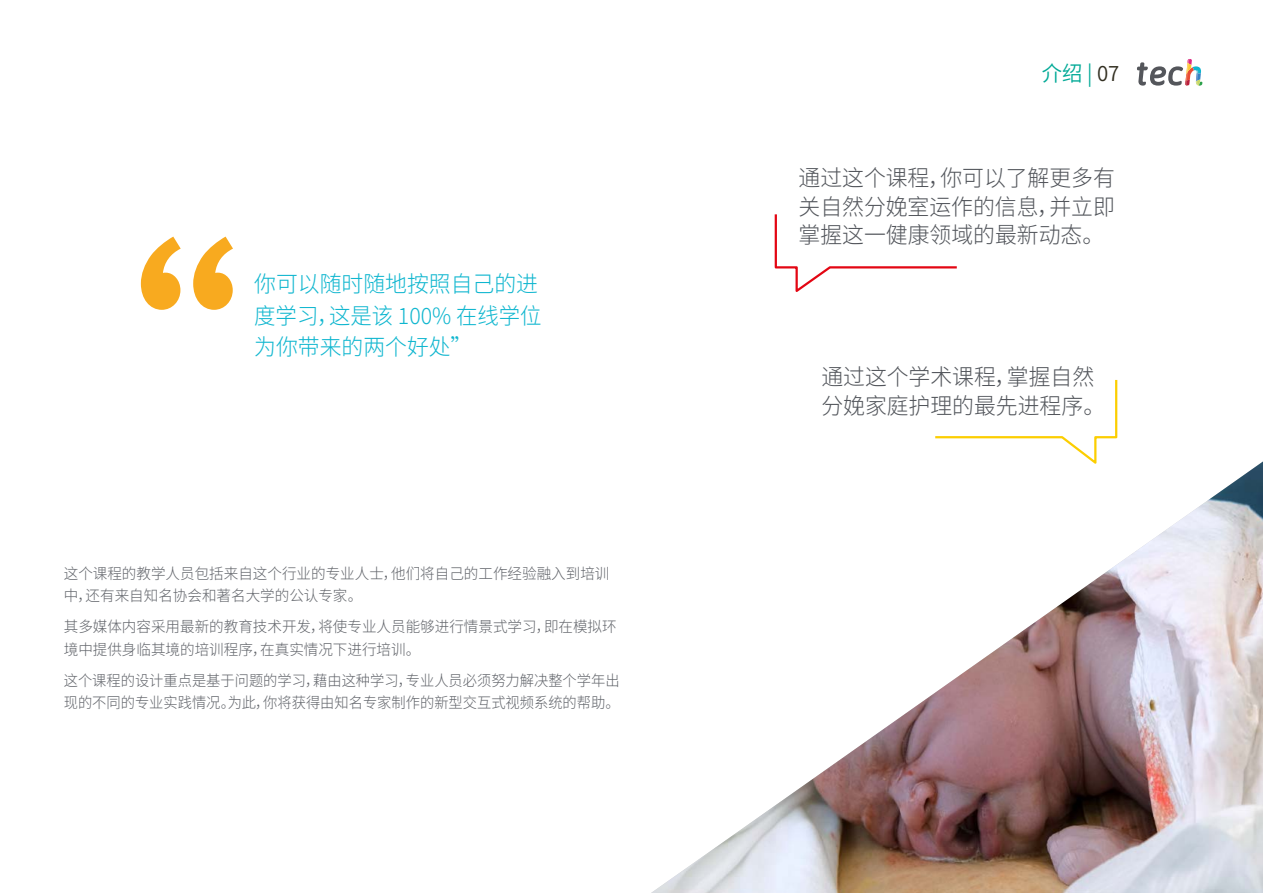
<style>
.page{position:relative;width:1263px;height:893px;background:#fff}
.page>*{position:absolute;margin:0;border:0;box-sizing:border-box;transform-origin:0 0}
.t1{font:300 22.5px/28.5px "Source Han Sans CN";color:#52555b}
.t2{font:300 22.5px/31.5px "Source Han Sans CN";color:#0fb6cf}
.t3{font:21px "Source Han Sans CN";color:#00a996}
.t4{font:300 15px/22.5px "Source Han Sans CN";color:#61646a}
.t5{font:300 15px/22.5px "Source Han Sans CN";color:#61646a;scale:.95 1}
.s1{color:#312e20}
</style>
<div class="page">
<img style="left:651px;top:461px;width:612px;height:432px">
<svg style="left:933px;top:379px;width:185px;height:88px"></svg>
<svg style="left:774px;top:214px;width:183px;height:78px"></svg>
<svg style="left:141px;top:237px;width:92px;height:73px"></svg>
<svg style="left:1137px;top:59px;width:65px;height:27px"></svg>
<h1 class="t2" style="left:254px;top:269px;width:289px">你可以随时随地按照自己的进度学习，这是该 100% 在线学位为你带来的两个好处”</h1>
<p class="t4" style="left:64px;top:562px;width:547px">这个课程的教学人员包括来自这个行业的专业人士，他们将自己的工作经验融入到培训中，还有来自知名协会和著名大学的公认专家。</p>
<p class="t4" style="left:64px;top:616px;width:554px">其多媒体内容采用最新的教育技术开发，将使专业人员能够进行情景式学习，即在模拟环境中提供身临其境的培训程序，在真实情况下进行培训。</p>
<p class="t5" style="left:64px;top:669px;width:587px">这个课程的设计重点是基于问题的学习，藉由这种学习，专业人员必须努力解决整个学年出现的不同的专业实践情况。为此，你将获得由知名专家制作的新型交互式视频系统的帮助。</p>
<h2 class="t3" style="left:1042px;top:61px;width:79px">介绍 | <span class="s1">07</span></h2>
<h1 class="t1" style="left:798px;top:164px;width:318px;text-align:justify">通过这个课程，你可以了解更多有关自然分娩室运作的信息，并立即掌握这一健康领域的最新动态。</h1>
<h1 class="t1" style="left:821px;top:363px;width:285px">通过这个学术课程，掌握自然分娩家庭护理的最先进程序。</h1>
</div>
